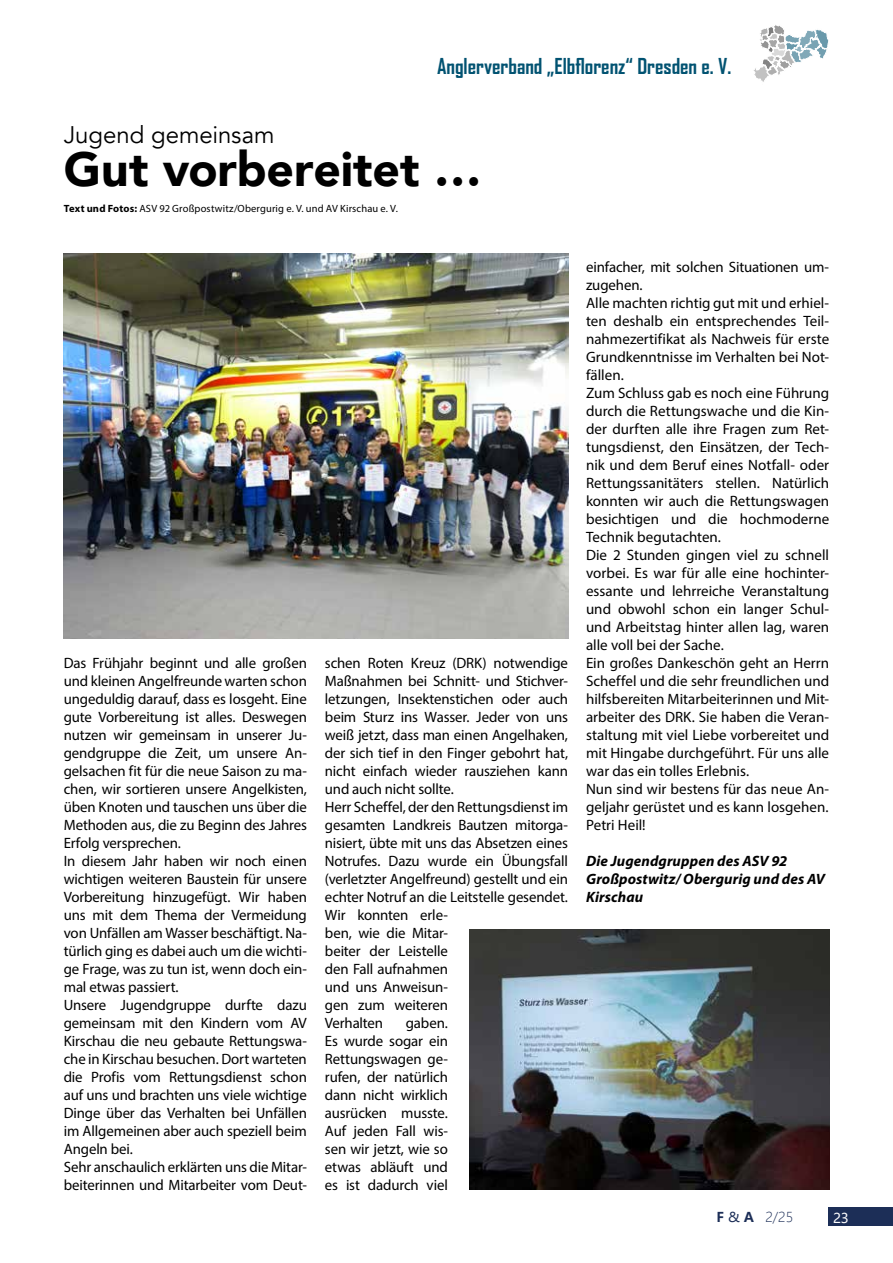
<style>
.page{position:relative;width:893px;height:1263px;background:#fff}
.page>*{position:absolute;margin:0;border:0;box-sizing:border-box;transform-origin:0 0}
.t1{font:900 48px "Avenir LT Com";color:#000}
.t2{font:24px "Avenir LT Com";letter-spacing:-.005em;color:#000}
.t3{font:700 21px "Agency FB";color:#005271}
.t4{font:15px/18px "Myriad Pro";letter-spacing:-.01em;color:#000}
.t5{font:italic 700 15px/18px "Myriad Pro";letter-spacing:.01em;color:#000}
.t6{font:300 13.5px "Microsoft Ya Hei";color:#1c2e57}
.t7{font:13.5px "Microsoft Ya Hei";color:#fff}
.t8{font:10.5px "Myriad Pro";letter-spacing:.015em;color:#000}
.s1{font-weight:700}
.s2{font-weight:400}
</style>
<div class="page">
<div style="left:829px;top:1208px;width:64px;height:18px;background:#1c2e57"></div>
<svg style="left:753px;top:25px;width:76px;height:57px"></svg>
<img style="left:64px;top:254px;width:504px;height:384px">
<img style="left:469px;top:929px;width:360px;height:261px">
<h3 class="t3" style="left:437px;top:53px;width:296px">Anglerverband „Elbflorenz“ Dresden e. V.</h3>
<h2 class="t2" style="left:64px;top:120px;width:212px">Jugend gemeinsam</h2>
<h1 class="t1" style="left:64px;top:140px;width:420px">Gut vorbereitet …</h1>
<p class="t8" style="left:64px;top:202px;width:336px"><span class="s1">Text und Fotos:</span> ASV 92 Großpostwitz/Obergurig e. V. und AV Kirschau e. V.</p>
<p class="t4" style="left:64px;top:653px;width:245px">Das Frühjahr beginnt und alle großen und kleinen Angelfreunde warten schon ungeduldig darauf, dass es losgeht. Eine gute Vorbereitung ist alles. Deswegen nutzen wir gemeinsam in unserer Ju&shy;gendgruppe die Zeit, um unsere An&shy;gelsachen fit für die neue Saison zu ma&shy;chen, wir sortieren unsere Angelkisten, üben Knoten und tauschen uns über die Methoden aus, die zu Beginn des Jahres Erfolg versprechen.<br>In diesem Jahr haben wir noch einen wichtigen weiteren Baustein für unsere Vorbereitung hinzugefügt. Wir haben uns mit dem Thema der Vermeidung von Unfällen am Wasser beschäftigt. Na&shy;türlich ging es dabei auch um die wichti&shy;ge Frage, was zu tun ist, wenn doch ein&shy;mal etwas passiert.<br>Unsere Jugendgruppe durfte dazu gemeinsam mit den Kindern vom AV Kirschau die neu gebaute Rettungswa&shy;che in Kirschau besuchen. Dort warteten die Profis vom Rettungsdienst schon auf uns und brachten uns viele wichtige Dinge über das Verhalten bei Unfällen im Allgemeinen aber auch speziell beim Angeln bei.<br>Sehr anschaulich erklärten uns die Mitar&shy;beiterinnen und Mitarbeiter vom Deut-</p>
<p class="t4" style="left:325px;top:653px;width:245px">schen Roten Kreuz (DRK) notwendige<br>Maßnahmen bei Schnitt- und Stichver&shy;letzungen, Insektenstichen oder auch beim Sturz ins Wasser. Jeder von uns weiß jetzt, dass man einen Angelhaken, der sich tief in den Finger gebohrt hat, nicht einfach wieder rausziehen kann und auch nicht sollte.<br>Herr Scheffel, der den Rettungsdienst im gesamten Landkreis Bautzen mitorga&shy;nisiert, übte mit uns das Absetzen eines<br>Notrufes. Dazu wurde ein Übungsfall (verletzter Angelfreund) gestellt und ein echter Notruf an die Leitstelle gesendet.<br>Wir konnten erle-<br>ben, wie die Mitar-<br>beiter der Leistelle<br>den Fall aufnahmen<br>und uns Anweisun-<br>gen zum weiteren<br>Verhalten</p>
<p class="t4" style="left:325px;top:1013px;width:124px;text-align:justify;text-indent:81px">gaben.<br>Es wurde sogar ein Rettungswagen ge&shy;rufen, der natürlich dann nicht wirklich ausrücken musste.<br>Auf jeden Fall wis&shy;sen wir jetzt, wie so etwas abläuft und es ist dadurch viel</p>
<p class="t4" style="left:586px;top:257px;width:245px">einfacher, mit solchen Situationen um&shy;zugehen.<br>Alle machten richtig gut mit und erhiel&shy;ten deshalb ein entsprechendes Teil&shy;nahmezertifikat als Nachweis für erste Grundkenntnisse im Verhalten bei Not&shy;fällen.<br>Zum Schluss gab es noch eine Führung durch die Rettungswache und die Kin&shy;der durften alle ihre Fragen zum Ret&shy;tungsdienst, den Einsätzen, der Tech&shy;nik und dem Beruf eines Notfall- oder Rettungssanitäters stellen. Natürlich konnten wir auch die Rettungswagen besichtigen und die hochmoderne Technik begutachten.<br>Die 2 Stunden gingen viel zu schnell vorbei. Es war für alle eine hochinter&shy;essante und lehrreiche Veranstaltung und obwohl schon ein langer Schul&shy;und Arbeitstag hinter allen lag, waren alle voll bei der Sache.<br>Ein großes Dankeschön geht an Herrn Scheffel und die sehr freundlichen und hilfsbereiten Mitarbeiterinnen und Mit&shy;arbeiter des DRK. Sie haben die Veran&shy;staltung mit viel Liebe vorbereitet und mit Hingabe durchgeführt. Für uns alle war das ein tolles Erlebnis.<br>Nun sind wir bestens für das neue An&shy;geljahr gerüstet und es kann losgehen.<br>Petri Heil!</p>
<p class="t5" style="left:586px;top:851px;width:240px">Die Jugendgruppen des ASV 92<br>Großpostwitz/ Obergurig und des AV<br>Kirschau</p>
<p class="t6" style="left:717px;top:1208px;width:78px"><span class="s1">F</span> <span class="s2">&amp;</span> <span class="s1">A</span> 2/25</p>
<p class="t7" style="left:833px;top:1209px;width:17px">23</p>
</div>
